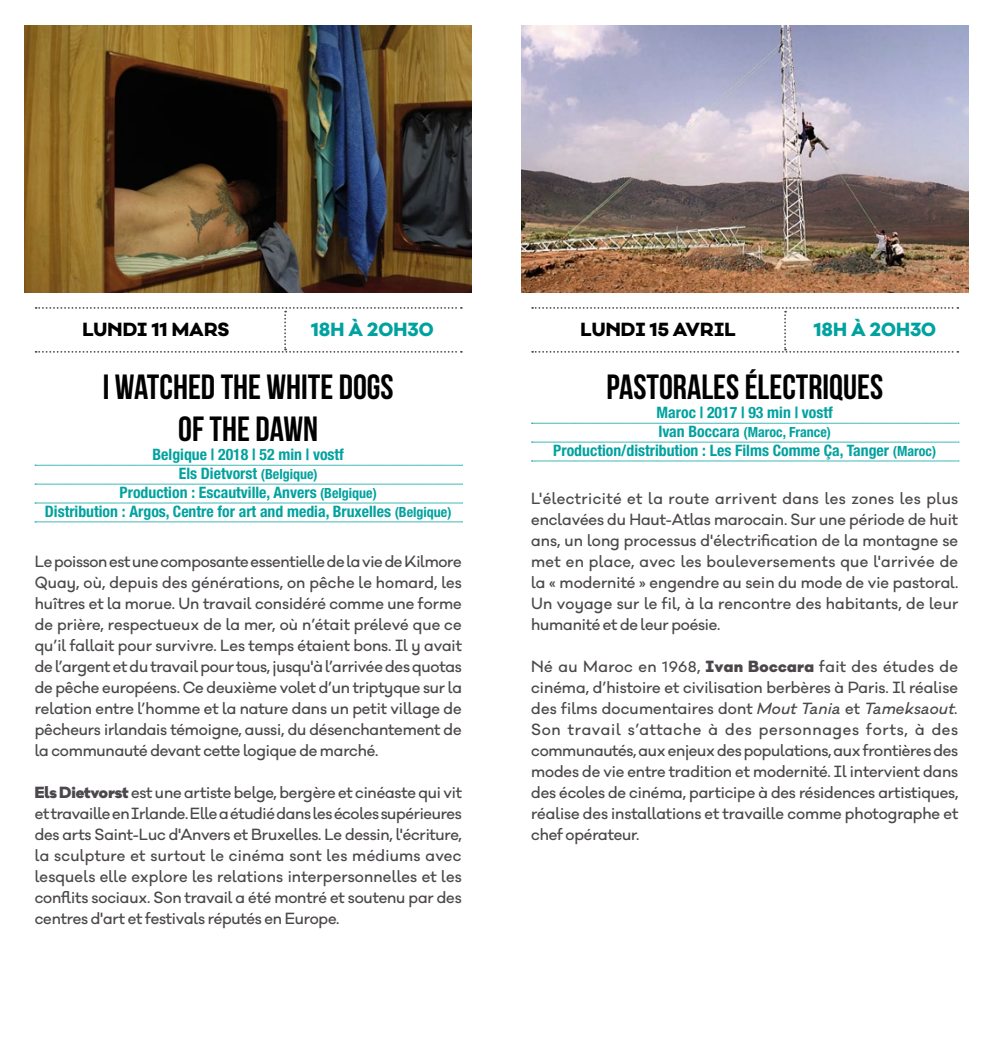
<style>
.page{position:relative;width:993px;height:1042px;background:#fff}
.page>*{position:absolute;margin:0;border:0;box-sizing:border-box;transform-origin:0 0}
.t1{font:35px/42px "Bebas Neue";color:#000;text-align:center}
.t2{font:800 17.5px "Galano Classic Alt";letter-spacing:.01em;color:#000}
.t3{font:800 17.5px "Galano Classic Alt";letter-spacing:.005em;color:#00a29f}
.t4{font:700 condensed 15.75px/18.9px "Helvetica Neue";color:#00a29f;text-align:center}
.t5{font:500 14.88px/21px "Galano Classic Alt";letter-spacing:-.01em;color:#4b474b;text-align:justify}
.t6{font:700 condensed 14px "Helvetica Neue";color:#00a29f}
.s1{font-size:14px}
.s2{font-weight:800}
.s3{font-size:15.75px}
.s4{font-style:italic}
</style>
<div class="page">
<svg style="left:531px;top:423px;width:427px;height:1px"></svg>
<svg style="left:531px;top:442px;width:427px;height:1px"></svg>
<svg style="left:531px;top:461px;width:427px;height:1px"></svg>
<img style="left:521px;top:25px;width:446px;height:267px">
<svg style="left:532px;top:307px;width:426px;height:46px"></svg>
<svg style="left:35px;top:465px;width:427px;height:1px"></svg>
<svg style="left:35px;top:484px;width:427px;height:1px"></svg>
<svg style="left:35px;top:503px;width:427px;height:1px"></svg>
<svg style="left:35px;top:521px;width:427px;height:1px"></svg>
<img style="left:25px;top:25px;width:446px;height:267px">
<svg style="left:36px;top:307px;width:425px;height:46px"></svg>
<p class="t2" style="left:82px;top:318px;width:148px">LUNDI 11 MARS</p>
<p class="t3" style="left:311px;top:318px;width:124px">18H À 20H30</p>
<h1 class="t1" style="left:103px;top:366px;width:292px">I WATCHED THE WHITE DOGS<br>OF THE DAWN</h1>
<p class="t4" style="left:45px;top:445px;width:408px">Belgique | 2018 | 52 min | vostf<br>Els Dietvorst <span class="s1">(Belgique)<br></span>Production : Escautville, Anvers <span class="s1">(Belgique)<br></span>Distribution : Argos, Centre for art and media, Bruxelles <span class="s1">(Belgique)</span></p>
<p class="t5" style="left:35px;top:551px;width:428px">Le poisson est une composante essentielle de la vie de Kilmore Quay, où, depuis des générations, on pêche le homard, les huîtres et la morue. Un travail considéré comme une forme de prière, respectueux de la mer, où n’était prélevé que ce qu’il fallait pour survivre. Les temps étaient bons. Il y avait de l’argent et du travail pour tous, jusqu'à l’arrivée des quotas de pêche européens. Ce deuxième volet d’un triptyque sur la relation entre l’homme et la nature dans un petit village de pêcheurs irlandais témoigne, aussi, du désenchantement de la communauté devant cette logique de marché.</p>
<p class="t5" style="left:35px;top:782px;width:428px"><span class="s2">Els Dietvorst</span> est une artiste belge, bergère et cinéaste qui vit et travaille en Irlande. Elle a étudié dans les écoles supérieures des arts Saint-Luc d'Anvers et Bruxelles. Le dessin, l'écriture, la sculpture et surtout le cinéma sont les médiums avec lesquels elle explore les relations interpersonnelles et les conflits sociaux. Son travail a été montré et soutenu par des centres d'art et festivals réputés en Europe.</p>
<p class="t2" style="left:580px;top:318px;width:157px">LUNDI 15 AVRIL</p>
<p class="t3" style="left:813px;top:318px;width:124px">18H À 20H30</p>
<h1 class="t1" style="left:606px;top:366px;width:278px">PASTORALES ÉLECTRIQUES</h1>
<p class="t4" style="left:656px;top:403px;width:178px">Maroc | 2017 | 93 min | vostf</p>
<p class="t6" style="left:658px;top:423px;width:174px"><span class="s3">Ivan Boccara</span> (Maroc, France)</p>
<p class="t4" style="left:553px;top:440px;width:384px">Production/distribution : Les Films Comme Ça, Tanger <span class="s1">(Maroc)</span></p>
<p class="t5" style="left:531px;top:488px;width:428px">L'électricité et la route arrivent dans les zones les plus enclavées du Haut-Atlas marocain. Sur une période de huit ans, un long processus d'électrification de la montagne se met en place, avec les bouleversements que l'arrivée de la « modernité » engendre au sein du mode de vie pastoral.<br>Un voyage sur le fil, à la rencontre des habitants, de leur humanité et de leur poésie.</p>
<p class="t5" style="left:531px;top:656px;width:428px">Né au Maroc en <span class="s1">1968</span>, <span class="s2">Ivan Boccara</span> fait des études de cinéma, d’histoire et civilisation berbères à Paris. Il réalise des films documentaires dont <span class="s4">Mout Tania</span> et <span class="s4">Tameksaout.<br></span>Son travail s’attache à des personnages forts, à des communautés, aux enjeux des populations, aux frontières des modes de vie entre tradition et modernité. Il intervient dans des écoles de cinéma, participe à des résidences artistiques, réalise des installations et travaille comme photographe et chef opérateur.</p>
</div>
